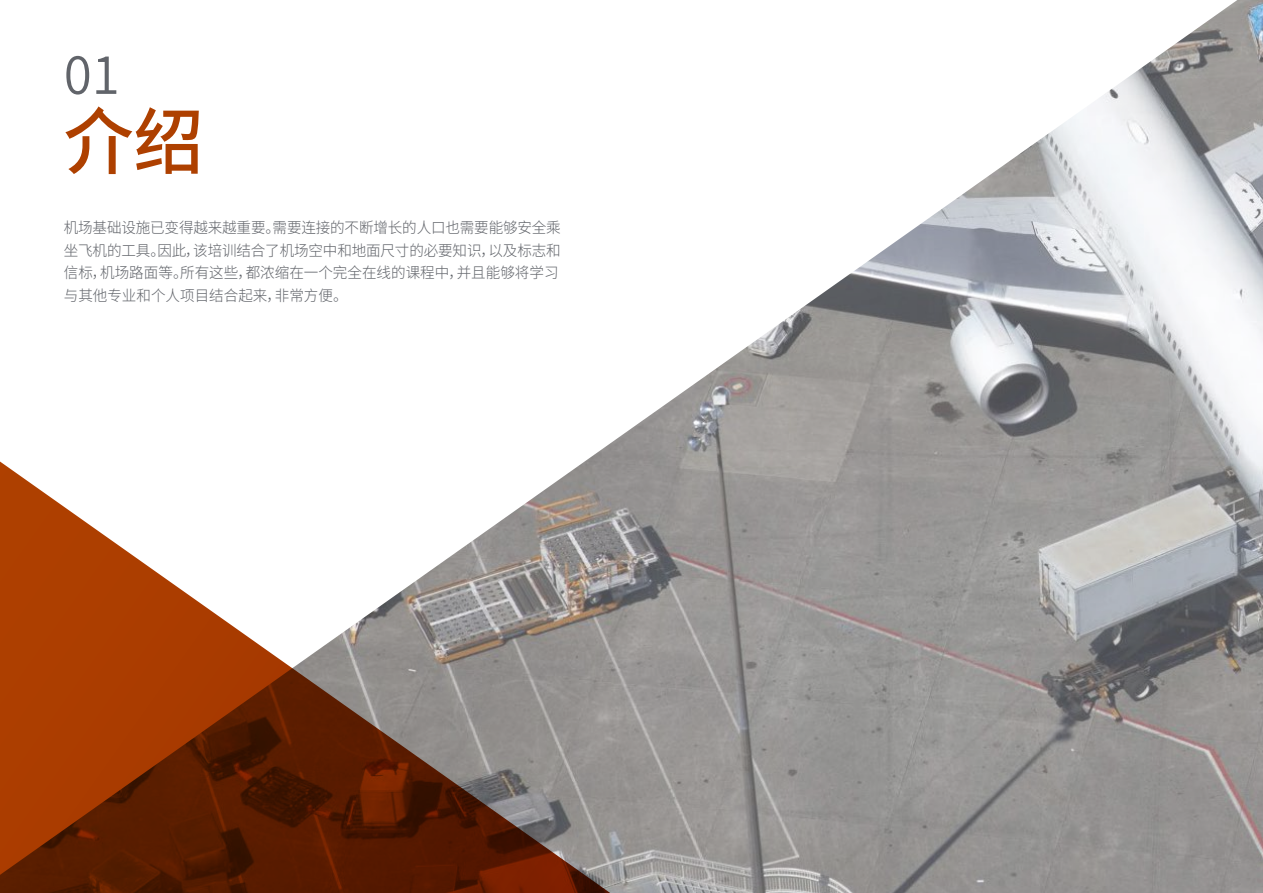
<style>
.page{position:relative;width:1263px;height:893px;background:#fff}
.page>*{position:absolute;margin:0;border:0;box-sizing:border-box;transform-origin:0 0}
.t1{font:500 72px "Source Han Sans CN";color:#ae4000}
.t2{font:52.5px "Source Han Sans CN";color:#61646a}
.t3{font:300 15px/22.5px "Source Han Sans CN";letter-spacing:-.01em;color:#61646a}
</style>
<div class="page">
<img style="left:607px;top:0;width:656px;height:893px">
<svg style="left:0;top:446px;width:640px;height:447px"></svg>
<h2 class="t2" style="left:64px;top:45px;width:57px">01</h2>
<h1 class="t1" style="left:64px;top:101px;width:141px">介绍</h1>
<p class="t3" style="left:64px;top:217px;width:499px">机场基础设施已变得越来越重要。需要连接的不断增长的人口也需要能够安全乘坐飞机的工具。因此，该培训结合了机场空中和地面尺寸的必要知识，以及标志和信标，机场路面等。所有这些，都浓缩在一个完全在线的课程中，并且能够将学习与其他专业和个人项目结合起来，非常方便。</p>
</div>
